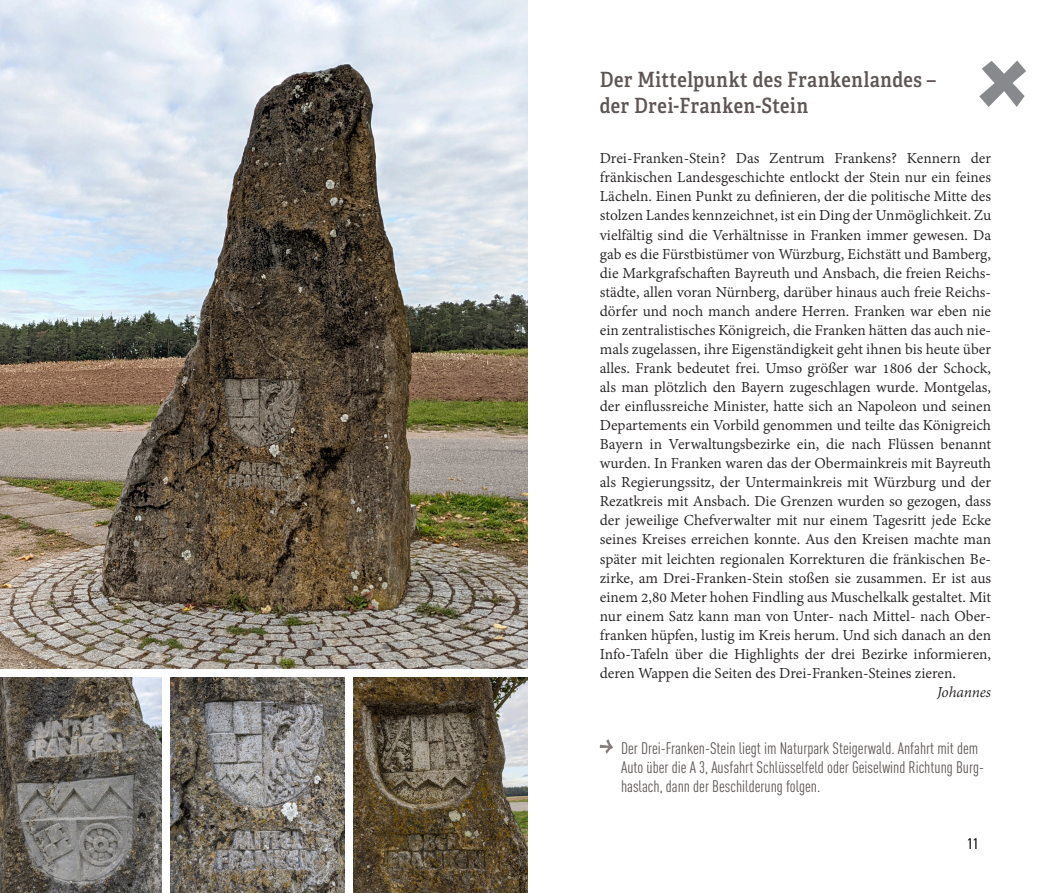
<style>
.page{position:relative;width:1055px;height:893px;background:#fff}
.page>*{position:absolute;margin:0;border:0;box-sizing:border-box;transform-origin:0 0}
.t1{font:600 21px/25.5px "Adelle Condensed";letter-spacing:.025em;color:#5d5654}
.t2{font:16.5px/19px "Adobe Devanagari";color:#231f20;text-align:justify}
.t3{font:condensed 16.5px/19px "DINOT";color:#5d5654}
.t4{font:italic 16.5px "Adobe Devanagari";letter-spacing:-.01em;color:#231f20}
.t5{font:condensed 15px "DINOT";color:#231f20}
</style>
<div class="page">
<svg style="left:600px;top:739px;width:13px;height:15px"></svg>
<img style="left:0;top:0;width:527px;height:669px">
<img style="left:0;top:677px;width:162px;height:216px">
<img style="left:170px;top:677px;width:174px;height:216px">
<img style="left:353px;top:677px;width:174px;height:216px">
<svg style="left:979px;top:61px;width:47px;height:46px"></svg>
<p class="t1" style="left:600px;top:67px;width:337px">Der Mittelpunkt des Frankenlandes – der Drei-Franken-Stein</p>
<p class="t2" style="left:600px;top:150px;width:393px">Drei-Franken-Stein? Das Zentrum Frankens? Kennern der fränkischen Landesgeschichte entlockt der Stein nur ein feines Lächeln. Einen Punkt zu definieren, der die politische Mitte des stolzen Landes kennzeichnet, ist ein Ding der Unmöglichkeit. Zu vielfältig sind die Verhältnisse in Franken immer gewesen. Da gab es die Fürstbistümer von Würzburg, Eichstätt und Bamberg, die Markgrafschaften Bayreuth und Ansbach, die freien Reichs&shy;städte, allen voran Nürnberg, darüber hinaus auch freie Reichs&shy;dörfer und noch manch andere Herren. Franken war eben nie ein zentralistisches Königreich, die Franken hätten das auch nie&shy;mals zugelassen, ihre Eigenständigkeit geht ihnen bis heute über alles. Frank bedeutet frei. Umso größer war 1806 der Schock, als man plötzlich den Bayern zugeschlagen wurde. Montgelas, der einflussreiche Minister, hatte sich an Napoleon und seinen Departements ein Vorbild genommen und teilte das Königreich Bayern in Verwaltungsbezirke ein, die nach Flüssen benannt wurden. In Franken waren das der Obermainkreis mit Bayreuth als Regierungssitz, der Untermainkreis mit Würzburg und der Rezatkreis mit Ansbach. Die Grenzen wurden so gezogen, dass der jeweilige Chefverwalter mit nur einem Tagesritt jede Ecke seines Kreises erreichen konnte. Aus den Kreisen machte man später mit leichten regionalen Korrekturen die fränkischen Be&shy;zirke, am Drei-Franken-Stein stoßen sie zusammen. Er ist aus einem 2,80 Meter hohen Findling aus Muschelkalk gestaltet. Mit nur einem Satz kann man von Unter- nach Mittel- nach Ober&shy;franken hüpfen, lustig im Kreis herum. Und sich danach an den Info-Tafeln über die Highlights der drei Bezirke informieren, deren Wappen die Seiten des Drei-Franken-Steines zieren.</p>
<p class="t4" style="left:937px;top:683px;width:55px">Johannes</p>
<p class="t3" style="left:621px;top:738px;width:364px">Der Drei-Franken-Stein liegt im Naturpark Steigerwald. Anfahrt mit dem<br>Auto über die A 3, Ausfahrt Schlüsselfeld oder Geiselwind Richtung Burg&shy;haslach, dann der Beschilderung folgen.</p>
<p class="t5" style="left:967px;top:835px;width:12px">11</p>
</div>
